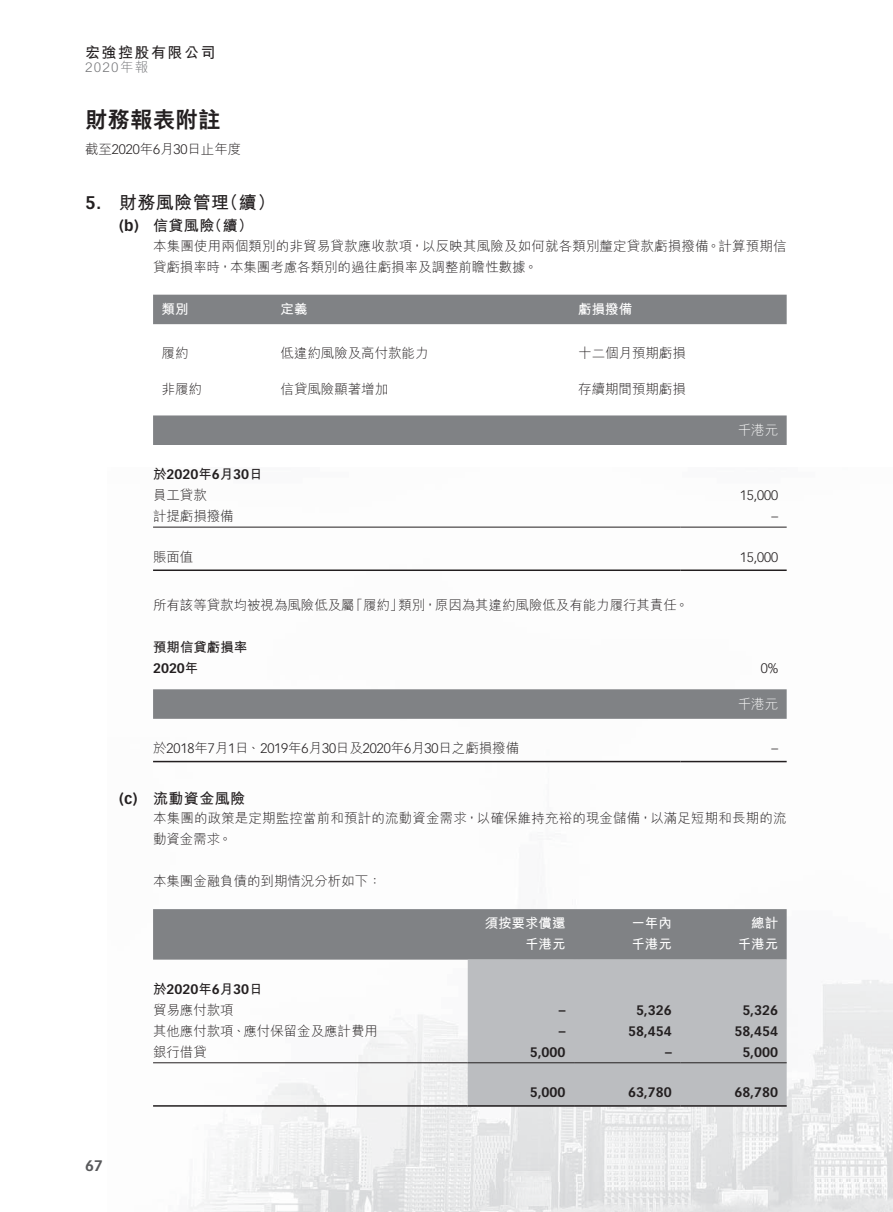
<style>
.page{position:relative;width:893px;height:1212px;background:#fff}
.page>*{position:absolute;margin:0;border:0;box-sizing:border-box;transform-origin:0 0}
.t1{font:22.5px "M Hei HK Heavy E Ten B5 H";letter-spacing:.005em;color:#231f20}
.t2{font:18px "M Hei HK Bold E Ten B5 H";letter-spacing:.025em;color:#231f20}
.t3{font:15px "M Hei HK Bold E Ten B5 H";letter-spacing:.03em;color:#231f20}
.t4{font:15px "M Hei HK Bold E Ten B5 H";letter-spacing:.1em;color:#231f20}
.t5{font:700 15px "Vectora LT Std";color:#58595b}
.t6{font:13.5px/21px "M Hei HK Light E Ten B5 H";letter-spacing:-.005em;color:#231f20}
.t7{font:700 13.5px "Vectora LT Std";color:#231f20}
.t8{font:300 13.5px "Vectora LT Std";letter-spacing:-.005em;color:#231f20}
.t9{font:13.5px "M Hei HK Bold E Ten B5 H";color:#fff}
.t10{font:13.5px "M Hei HK Bold E Ten B5 H";color:#231f20}
.t11{font:13.5px "M Hei HK Light E Ten B5 H";letter-spacing:.09em;color:#77787b}
.t12{font:13.5px "M Hei HK Light E Ten B5 H";letter-spacing:-.005em;color:#fff}
.s1{font-family:"Vectora LT Std";font-weight:300}
.s2{font-family:"Vectora LT Std";font-weight:700}
.s3{font-family:"M Hei HK Bold E Ten B5 H";font-weight:400}
.s4{font-family:"M Hei HK Light E Ten B5 H";font-weight:400}
</style>
<div class="page">
<img style="left:153px;top:526px;width:740px;height:686px">
<div style="left:153px;top:295px;width:634px;height:29px;background:#808285"></div>
<div style="left:153px;top:415px;width:634px;height:30px;background:#808285"></div>
<hr style="left:153px;top:527px;width:527px;height:1px;background:#231f20">
<hr style="left:680px;top:527px;width:107px;height:1px;background:#231f20">
<hr style="left:153px;top:569px;width:527px;height:2px;background:#231f20">
<hr style="left:680px;top:569px;width:107px;height:2px;background:#231f20">
<div style="left:153px;top:689px;width:634px;height:30px;background:#808285"></div>
<hr style="left:153px;top:761px;width:527px;height:1px;background:#231f20">
<hr style="left:680px;top:761px;width:107px;height:1px;background:#231f20">
<div style="left:153px;top:909px;width:634px;height:50px;background:#808285"></div>
<div style="left:468px;top:959px;width:319px;height:146px;background:#bbbdc0"></div>
<hr style="left:153px;top:1062px;width:315px;height:1px;background:#231f20">
<hr style="left:468px;top:1062px;width:106px;height:1px;background:#231f20">
<hr style="left:574px;top:1062px;width:106px;height:1px;background:#231f20">
<hr style="left:680px;top:1062px;width:107px;height:1px;background:#231f20">
<hr style="left:153px;top:1105px;width:315px;height:1px;background:#231f20">
<hr style="left:468px;top:1105px;width:106px;height:1px;background:#231f20">
<hr style="left:574px;top:1105px;width:106px;height:1px;background:#231f20">
<hr style="left:680px;top:1105px;width:107px;height:1px;background:#231f20">
<p class="t4" style="left:85px;top:47px;width:132px">宏強控股有限公司</p>
<p class="t11" style="left:85px;top:62px;width:65px">2020年報</p>
<h1 class="t1" style="left:85px;top:111px;width:137px">財務報表附註</h1>
<p class="t6" style="left:85px;top:140px;width:158px">截至<span class="s1">2020</span>年<span class="s1">6</span>月<span class="s1">30</span>日止年度</p>
<h2 class="t2" style="left:85px;top:195px;width:192px"><span class="s2">5.</span> 財務風險管理（續）</h2>
<p class="t3" style="left:119px;top:220px;width:136px"><span class="s2">(b)</span> 信貸風險（續）</p>
<p class="t6" style="left:153px;top:237px;width:635px">本集團使用兩個類別的非貿易貸款應收款項，以反映其風險及如何就各類別釐定貸款虧損撥備。計算預期信貸虧損率時，本集團考慮各類別的過往虧損率及調整前瞻性數據。</p>
<p class="t9" style="left:162px;top:304px;width:28px">類別</p>
<p class="t9" style="left:281px;top:304px;width:28px">定義</p>
<p class="t9" style="left:578px;top:304px;width:55px">虧損撥備</p>
<p class="t6" style="left:162px;top:345px;width:28px">履約</p>
<p class="t6" style="left:281px;top:345px;width:149px">低違約風險及高付款能力</p>
<p class="t6" style="left:578px;top:345px;width:109px">十二個月預期虧損</p>
<p class="t6" style="left:162px;top:381px;width:42px">非履約</p>
<p class="t6" style="left:281px;top:381px;width:109px">信貸風險顯著增加</p>
<p class="t6" style="left:578px;top:381px;width:109px">存續期間預期虧損</p>
<p class="t12" style="left:738px;top:425px;width:42px">千港元</p>
<p class="t7" style="left:153px;top:467px;width:111px"><span class="s3">於</span>2020<span class="s3">年</span>6<span class="s3">月</span>30<span class="s3">日</span></p>
<p class="t6" style="left:153px;top:486px;width:55px">員工貸款</p>
<p class="t8" style="left:740px;top:490px;width:40px">15,000</p>
<p class="t6" style="left:153px;top:507px;width:82px">計提虧損撥備</p>
<p class="t8" style="left:771px;top:511px;width:8px">–</p>
<p class="t6" style="left:153px;top:548px;width:42px">賬面值</p>
<p class="t8" style="left:740px;top:551px;width:40px">15,000</p>
<p class="t6" style="left:153px;top:596px;width:537px">所有該等貸款均被視為風險低及屬「履約」類別，原因為其違約風險低及有能力履行其責任。</p>
<p class="t10" style="left:153px;top:641px;width:96px">預期信貸虧損率</p>
<p class="t7" style="left:153px;top:660px;width:47px">2020<span class="s3">年</span></p>
<p class="t8" style="left:761px;top:662px;width:19px">0%</p>
<p class="t12" style="left:738px;top:698px;width:42px">千港元</p>
<p class="t8" style="left:153px;top:743px;width:368px"><span class="s4">於</span>2018<span class="s4">年</span>7<span class="s4">月</span>1<span class="s4">日、</span>2019<span class="s4">年</span>6<span class="s4">月</span>30<span class="s4">日及</span>2020<span class="s4">年</span>6<span class="s4">月</span>30<span class="s4">日之虧損撥備</span></p>
<p class="t8" style="left:771px;top:743px;width:8px">–</p>
<p class="t3" style="left:119px;top:793px;width:128px"><span class="s2">(c)</span> 流動資金風險</p>
<p class="t6" style="left:153px;top:810px;width:635px">本集團的政策是定期監控當前和預計的流動資金需求，以確保維持充裕的現金儲備，以滿足短期和長期的流動資金需求。</p>
<p class="t6" style="left:153px;top:873px;width:230px">本集團金融負債的到期情況分析如下：</p>
<p class="t9" style="left:485px;top:918px;width:82px">須按要求償還</p>
<p class="t9" style="left:631px;top:918px;width:42px">一年內</p>
<p class="t9" style="left:751px;top:918px;width:28px">總計</p>
<p class="t9" style="left:525px;top:939px;width:42px">千港元</p>
<p class="t9" style="left:631px;top:939px;width:42px">千港元</p>
<p class="t9" style="left:738px;top:939px;width:42px">千港元</p>
<p class="t7" style="left:153px;top:981px;width:111px"><span class="s3">於</span>2020<span class="s3">年</span>6<span class="s3">月</span>30<span class="s3">日</span></p>
<p class="t6" style="left:153px;top:1001px;width:82px">貿易應付款項</p>
<p class="t7" style="left:559px;top:1002px;width:8px">–</p>
<p class="t7" style="left:636px;top:1002px;width:37px">5,326</p>
<p class="t7" style="left:742px;top:1002px;width:37px">5,326</p>
<p class="t6" style="left:153px;top:1022px;width:226px">其他應付款項、應付保留金及應計費用</p>
<p class="t7" style="left:559px;top:1023px;width:8px">–</p>
<p class="t7" style="left:628px;top:1023px;width:45px">58,454</p>
<p class="t7" style="left:734px;top:1023px;width:45px">58,454</p>
<p class="t6" style="left:153px;top:1043px;width:55px">銀行借貸</p>
<p class="t7" style="left:530px;top:1044px;width:37px">5,000</p>
<p class="t7" style="left:665px;top:1044px;width:8px">–</p>
<p class="t7" style="left:742px;top:1044px;width:37px">5,000</p>
<p class="t7" style="left:530px;top:1085px;width:37px">5,000</p>
<p class="t7" style="left:628px;top:1085px;width:45px">63,780</p>
<p class="t7" style="left:734px;top:1085px;width:45px">68,780</p>
<p class="t5" style="left:85px;top:1157px;width:19px">67</p>
</div>
